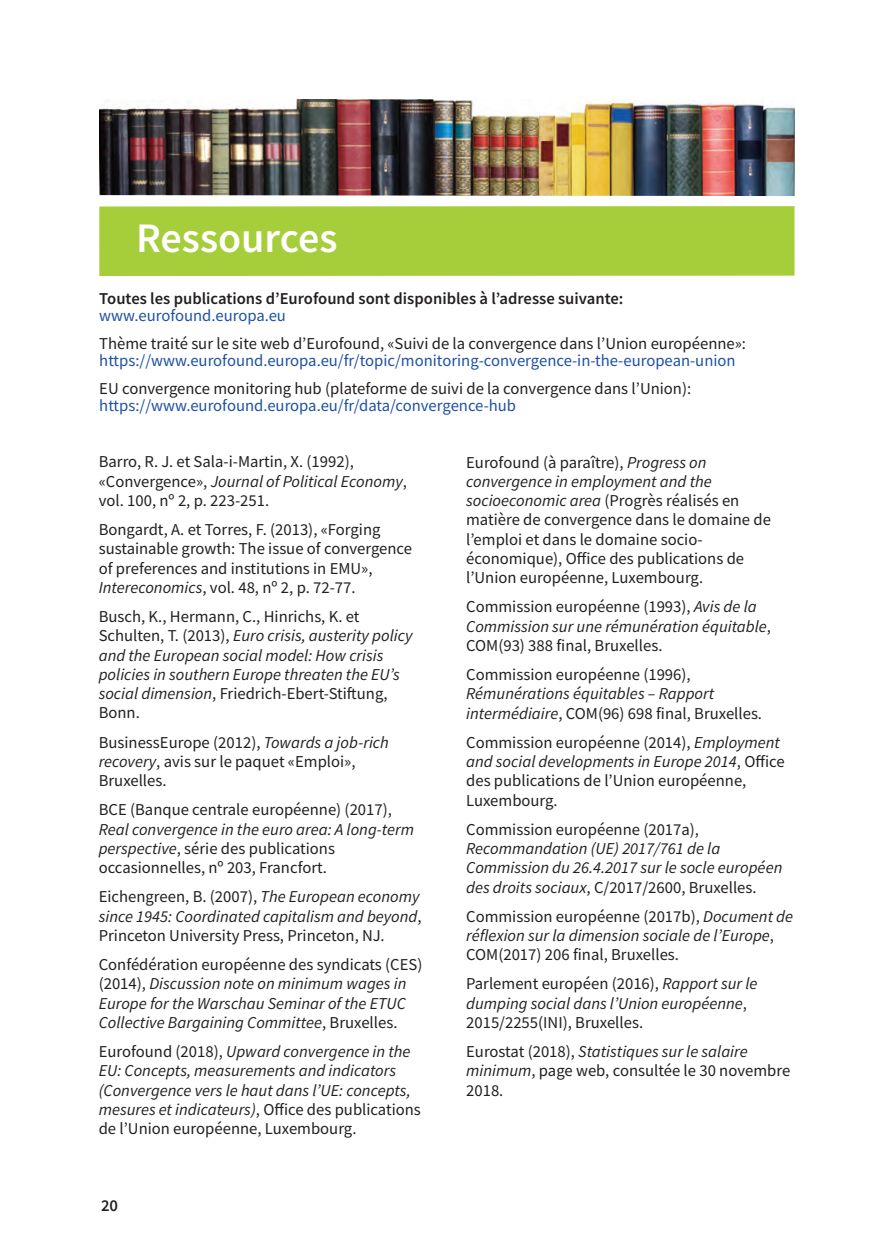
<style>
.page{position:relative;width:874px;height:1241px;background:#fff}
.page>*{position:absolute;margin:0;border:0;box-sizing:border-box;transform-origin:0 0}
.t1{font:600 42px "Source Sans Pro";color:#fff}
.t2{font:16.62px/19.2px "Source Sans Pro";color:#231f20}
.t3{font:italic 16.62px/19.2px "Source Sans Pro";color:#231f20}
.t4{font:16.62px/17.5px "Source Sans Pro";color:#1e51a3}
.t5{font:600 16.62px/17.5px "Source Sans Pro";color:#231f20}
.s1{font-weight:400;color:#1e51a3}
.s2{color:#231f20}
.s3{color:#1e51a3}
.s4{font-style:italic}
.s5{font-style:normal}
</style>
<div class="page">
<img style="left:99px;top:99px;width:695px;height:96px">
<svg style="left:100px;top:195px;width:695px;height:81px"></svg>
<div style="left:99px;top:206px;width:695px;height:70px;background:#a6ce3b"></div>
<p class="t1" style="left:136px;top:222px;width:203px">Ressources</p>
<p class="t5" style="left:99px;top:291px;width:525px">Toutes les publications d’Eurofound sont disponibles à l’adresse suivante: <span class="s1">www.eurofound.europa.eu</span></p>
<p class="t4" style="left:99px;top:336px;width:648px"><span class="s2">Thème traité sur le site web d’Eurofound, «Suivi de la convergence dans l’Union européenne»: </span>https://www.eurofound.europa.eu/fr/topic/monitoring-convergence-in-the-european-union</p>
<p class="t2" style="left:99px;top:381px;width:593px;line-height:17.5px">EU convergence monitoring hub (plateforme de suivi de la convergence dans l’Union): <span class="s3">https://www.eurofound.europa.eu/fr/data/convergence-hub</span></p>
<p class="t2" style="left:99px;top:453px;width:309px">Barro, R. J. et Sala-i-Martin, X. (1992), «Convergence», <span class="s4">Journal of Political Economy</span>, vol. 100, nº 2, p. 223-251.</p>
<p class="t2" style="left:99px;top:521px;width:315px">Bongardt, A. et Torres, F. (2013), «Forging sustainable growth: The issue of convergence of preferences and institutions in EMU», <span class="s4">Intereconomics</span>, vol. 48, nº 2, p. 72-77.</p>
<p class="t3" style="left:99px;top:608px;width:315px"><span class="s5">Busch, K., Hermann, C., Hinrichs, K. et Schulten, T. (2013),</span> Euro crisis, austerity policy and the European social model: How crisis policies in southern Europe threaten the EU’s social dimension<span class="s5">, Friedrich-Ebert-Stiftung, Bonn.</span></p>
<p class="t2" style="left:99px;top:733px;width:291px">BusinessEurope (2012), <span class="s4">Towards a job-rich recovery</span>, avis sur le paquet «Emploi»,<br>Bruxelles.</p>
<p class="t2" style="left:99px;top:801px;width:316px">BCE (Banque centrale européenne) (2017), <span class="s4">Real convergence in the euro area: A long-term perspective</span>, série des publications occasionnelles, nº 203, Francfort.</p>
<p class="t2" style="left:99px;top:888px;width:324px;text-align:justify">Eichengreen, B. (2007), <span class="s4">The European economy since 1945: Coordinated capitalism and beyond</span>, Princeton University Press, Princeton, NJ.</p>
<p class="t3" style="left:99px;top:956px;width:325px"><span class="s5">Confédération européenne des syndicats (CES) (2014),</span> Discussion note on minimum wages in Europe for the Warschau Seminar of the ETUC Collective Bargaining Committee<span class="s5">, Bruxelles.</span></p>
<p class="t3" style="left:99px;top:1043px;width:323px"><span class="s5">Eurofound (2018),</span> Upward convergence in the EU: Concepts, measurements and indicators (Convergence vers le haut dans l’UE: concepts, mesures et indicateurs)<span class="s5">, Office des publications de l’Union européenne, Luxembourg.</span></p>
<p class="t5" style="left:101px;top:1198px;width:19px">20</p>
<p class="t2" style="left:466px;top:454px;width:306px">Eurofound (à paraître), <span class="s4">Progress on convergence in employment and the socioeconomic area</span> (Progrès réalisés en matière de convergence dans le domaine de l’emploi et dans le domaine socio&shy;économique), Office des publications de l’Union européenne, Luxembourg.</p>
<p class="t2" style="left:466px;top:598px;width:306px">Commission européenne (1993), <span class="s4">Avis de la<br>Commission sur une rémunération équitable</span>,<br>COM(93) 388 final, Bruxelles.</p>
<p class="t2" style="left:466px;top:666px;width:297px">Commission européenne (1996),<br><span class="s4">Rémunérations équitables – Rapport intermédiaire</span>, COM(96) 698 final, Bruxelles.</p>
<p class="t2" style="left:466px;top:734px;width:320px">Commission européenne (2014), <span class="s4">Employment and social developments in Europe 2014</span>, Office des publications de l’Union européenne, Luxembourg.</p>
<p class="t3" style="left:466px;top:821px;width:317px"><span class="s5">Commission européenne (2017a), </span>Recommandation (UE) 2017/761 de la Commission du 26.4.2017 sur le socle européen des droits sociaux<span class="s5">, C/2017/2600, Bruxelles.</span></p>
<p class="t2" style="left:466px;top:907px;width:328px">Commission européenne (2017b), <span class="s4">Document de réflexion sur la dimension sociale de l’Europe</span>,<br>COM(2017) 206 final, Bruxelles.</p>
<p class="t2" style="left:466px;top:975px;width:293px">Parlement européen (2016), <span class="s4">Rapport sur le dumping social dans l’Union européenne</span>,<br>2015/2255(INI), Bruxelles.</p>
<p class="t2" style="left:466px;top:1043px;width:325px">Eurostat (2018), <span class="s4">Statistiques sur le salaire minimum</span>, page web, consultée le 30 novembre<br>2018.</p>
</div>
